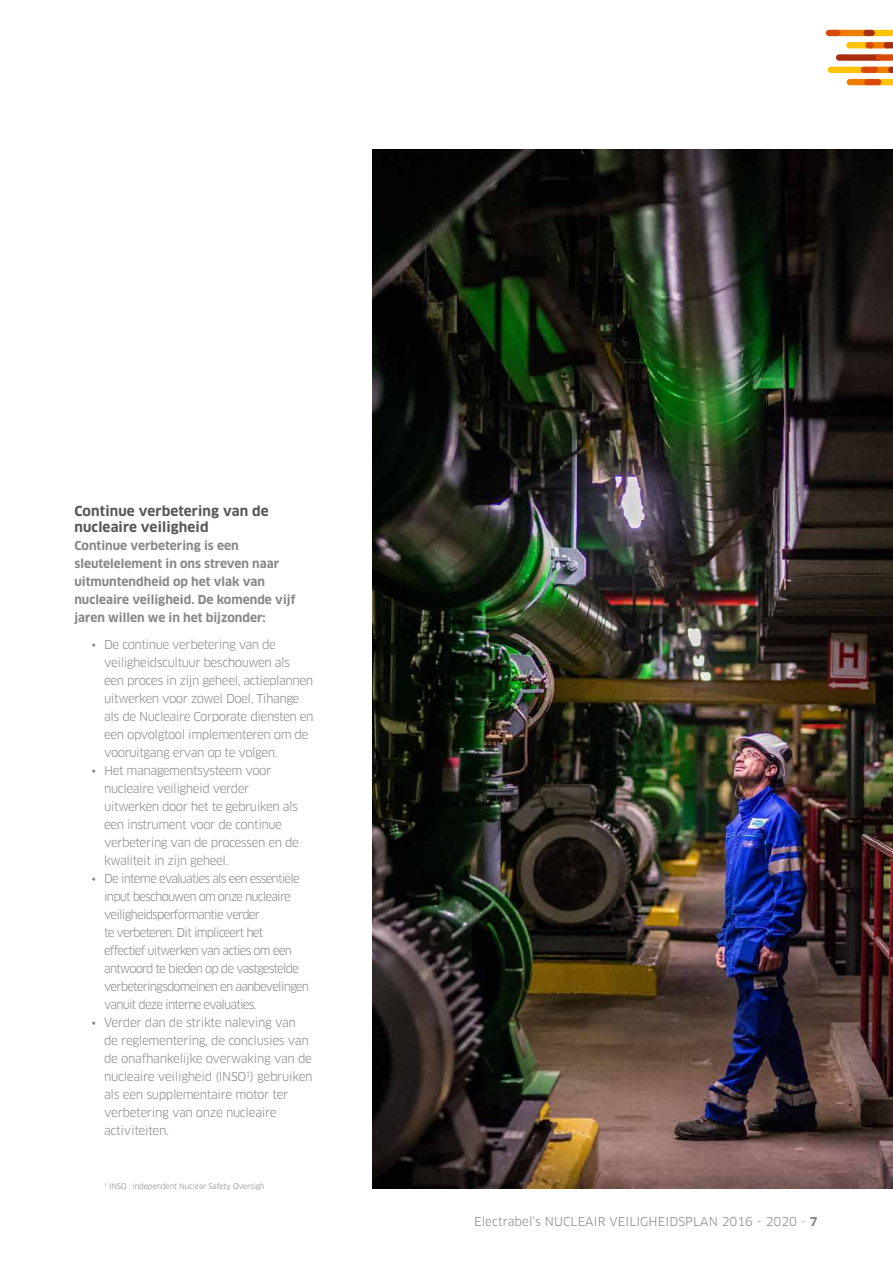
<style>
.page{position:relative;width:893px;height:1263px;background:#fff}
.page>*{position:absolute;margin:0;border:0;box-sizing:border-box;transform-origin:0 0}
.t1{font:700 13.5px/16.2px "Clan OT";letter-spacing:.01em;color:#575756}
.t2{font:12px/18px "Clan OT";letter-spacing:-.04em;color:#878787}
.t3{font:12px/18px "Clan OT";letter-spacing:-.07em;color:#878787}
.t4{font:700 12px/18px "Clan OT";color:#878787}
.t5{font:12px "Clan OT";letter-spacing:.01em;color:#878787}
.t6{font:7.5px "Clan OT";letter-spacing:-.02em;color:#878787}
.s1{font-weight:700}
</style>
<div class="page">
<div style="left:836px;top:54px;width:46px;height:7px;background:#a82e11;border-radius:3px"></div>
<svg style="left:876px;top:54px;width:17px;height:7px"></svg>
<div style="left:846px;top:42px;width:26px;height:6px;background:#fdc300;border-radius:3px"></div>
<div style="left:867px;top:42px;width:23px;height:6px;background:#ef7d00;border-radius:3px"></div>
<div style="left:865px;top:42px;width:9px;height:6px;background:#d7490c;border-radius:3px"></div>
<svg style="left:884px;top:42px;width:9px;height:6px"></svg>
<svg style="left:874px;top:30px;width:19px;height:6px"></svg>
<div style="left:834px;top:30px;width:36px;height:6px;background:#ef7d00;border-radius:3px"></div>
<div style="left:826px;top:30px;width:14px;height:6px;background:#d7490c;border-radius:3px"></div>
<div style="left:863px;top:30px;width:12px;height:6px;background:#a82e11;border-radius:3px"></div>
<div style="left:847px;top:79px;width:24px;height:6px;background:#ef7d00;border-radius:3px"></div>
<svg style="left:880px;top:79px;width:13px;height:6px"></svg>
<div style="left:864px;top:79px;width:17px;height:6px;background:#d7490c;border-radius:3px"></div>
<div style="left:828px;top:67px;width:39px;height:6px;background:#fdc300;border-radius:3px"></div>
<div style="left:861px;top:67px;width:17px;height:6px;background:#d7490c;border-radius:3px"></div>
<svg style="left:876px;top:67px;width:17px;height:6px"></svg>
<img style="left:372px;top:150px;width:521px;height:1038px">
<p class="t1" style="left:74px;top:503px;width:196px">Continue verbetering van de nucleaire veiligheid</p>
<p class="t4" style="left:74px;top:537px;width:223px">Continue verbetering is een sleutelelement in ons streven naar uitmuntendheid op het vlak van nucleaire veiligheid. De komende vijf jaren willen we in het bijzonder:</p>
<p class="t2" style="left:104px;top:635px;width:211px;text-indent:-13px">• De continue verbetering van de veiligheidscultuur beschouwen als<br>een proces in zijn geheel, actieplannen uitwerken voor zowel Doel, Tihange als de Nucleaire Corporate diensten en een opvolgtool implementeren om de vooruitgang ervan op te volgen.</p>
<p class="t2" style="left:104px;top:761px;width:196px;text-indent:-13px">• Het managementsysteem voor nucleaire veiligheid verder uitwerken door het te gebruiken als een instrument voor de continue verbetering van de processen en de kwaliteit in zijn geheel.</p>
<p class="t3" style="left:104px;top:869px;width:206px;text-indent:-13px">• De interne evaluaties als een essentiële input beschouwen om onze nucleaire veiligheidsperformantie verder<br>te verbeteren. Dit impliceert het<br>effectief uitwerken van acties om een antwoord te bieden op de vastgestelde verbeteringsdomeinen en aanbevelingen vanuit deze interne evaluaties.</p>
<p class="t2" style="left:104px;top:1013px;width:210px;text-indent:-13px">• Verder dan de strikte naleving van de reglementering, de conclusies van de onafhankelijke overwaking van de nucleaire veiligheid (INSO<sup>1</sup>) gebruiken als een supplementaire motor ter verbetering van onze nucleaire activiteiten.</p>
<p class="t6" style="left:104px;top:1181px;width:162px"><sup>1</sup> INSO : Independent Nuclear Safety Oversigh</p>
<p class="t5" style="left:474px;top:1214px;width:345px">Electrabel’s NUCLEAIR VEILIGHEIDSPLAN 2016 - 2020 - <span class="s1">7</span></p>
</div>
